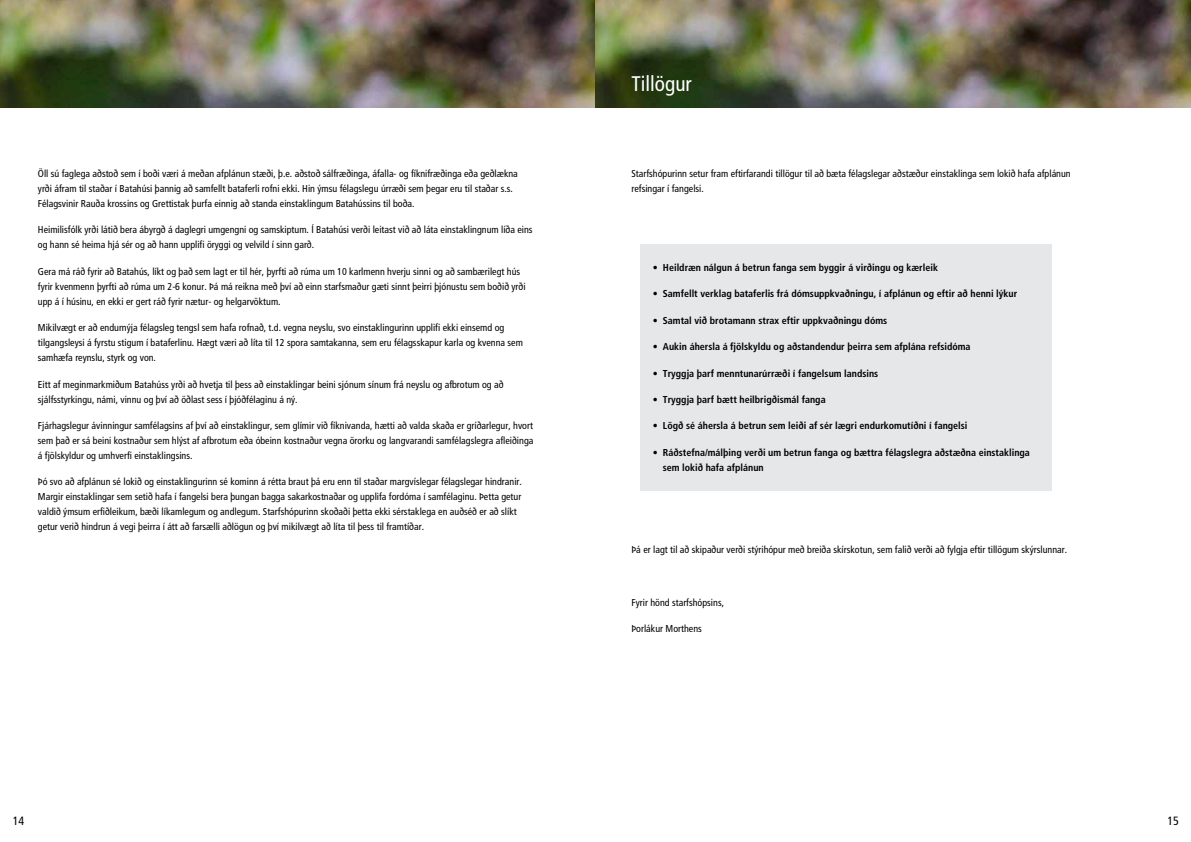
<style>
.page{position:relative;width:1191px;height:842px;background:#fff}
.page>*{position:absolute;margin:0;border:0;box-sizing:border-box;transform-origin:0 0}
.t1{font:condensed 21.1px "Frutiger";color:#fff}
.t2{font:condensed 12px "Frutiger";color:#000}
.t3{font:condensed 10px/15px "Frutiger";color:#000}
.t4{font:700 condensed 10px/15px "Frutiger";color:#000}
</style>
<div class="page">
<img style="left:0;top:0;width:595px;height:108px">
<img style="left:595px;top:0;width:596px;height:108px">
<div style="left:640px;top:244px;width:411px;height:246px;background:#e6e7e8"></div>
<p class="t3" style="left:38px;top:166px;width:481px">Öll sú faglega aðstoð sem í boði væri á meðan afplánun stæði, þ.e. aðstoð sálfræðinga, áfalla- og fíknifræðinga eða geðlækna yrði áfram til staðar í Batahúsi þannig að samfellt bataferli rofni ekki. Hin ýmsu félagslegu úrræði sem þegar eru til staðar s.s.<br>Félagsvinir Rauða krossins og Grettistak þurfa einnig að standa einstaklingum Batahússins til boða.</p>
<p class="t3" style="left:38px;top:223px;width:496px">Heimilisfólk yrði látið bera ábyrgð á daglegri umgengni og samskiptum. Í Batahúsi verði leitast við að láta einstaklingnum líða eins og hann sé heima hjá sér og að hann upplifi öryggi og velvild í sinn garð.</p>
<p class="t3" style="left:38px;top:264px;width:489px">Gera má ráð fyrir að Batahús, líkt og það sem lagt er til hér, þyrfti að rúma um 10 karlmenn hverju sinni og að sambærilegt hús fyrir kvenmenn þyrfti að rúma um 2-6 konur. Þá má reikna með því að einn starfsmaður gæti sinnt þeirri þjónustu sem boðið yrði upp á í húsinu, en ekki er gert ráð fyrir nætur- og helgarvöktum.</p>
<p class="t3" style="left:38px;top:320px;width:486px">Mikilvægt er að endurnýja félagsleg tengsl sem hafa rofnað, t.d. vegna neyslu, svo einstaklingurinn upplifi ekki einsemd og tilgangsleysi á fyrstu stigum í bataferlinu. Hægt væri að líta til 12 spora samtakanna, sem eru félagsskapur karla og kvenna sem samhæfa reynslu, styrk og von.</p>
<p class="t3" style="left:38px;top:377px;width:467px">Eitt af meginmarkmiðum Batahúss yrði að hvetja til þess að einstaklingar beini sjónum sínum frá neyslu og afbrotum og að sjálfsstyrkingu, námi, vinnu og því að öðlast sess í þjóðfélaginu á ný.</p>
<p class="t3" style="left:38px;top:418px;width:497px;text-align:justify">Fjárhagslegur ávinningur samfélagsins af því að einstaklingur, sem glímir við fíknivanda, hætti að valda skaða er gríðarlegur, hvort sem það er sá beini kostnaður sem hlýst af afbrotum eða óbeinn kostnaður vegna örorku og langvarandi samfélagslegra afleiðinga á fjölskyldur og umhverfi einstaklingsins.</p>
<p class="t3" style="left:38px;top:474px;width:485px">Þó svo að afplánun sé lokið og einstaklingurinn sé kominn á rétta braut þá eru enn til staðar margvíslegar félagslegar hindranir.<br>Margir einstaklingar sem setið hafa í fangelsi bera þungan bagga sakarkostnaðar og upplifa fordóma í samfélaginu. Þetta getur valdið ýmsum erfiðleikum, bæði líkamlegum og andlegum. Starfshópurinn skoðaði þetta ekki sérstaklega en auðséð er að slíkt getur verið hindrun á vegi þeirra í átt að farsælli aðlögun og því mikilvægt að líta til þess til framtíðar.</p>
<h1 class="t1" style="left:631px;top:71px;width:62px">Tillögur</h1>
<p class="t3" style="left:631px;top:166px;width:441px">Starfshópurinn setur fram eftirfarandi tillögur til að bæta félagslegar aðstæður einstaklinga sem lokið hafa afplánun refsingar í fangelsi.</p>
<p class="t4" style="left:653px;top:260px;width:287px">• Heildræn nálgun á betrun fanga sem byggir á virðingu og kærleik</p>
<p class="t4" style="left:653px;top:286px;width:366px">• Samfellt verklag bataferlis frá dómsuppkvaðningu, í afplánun og eftir að henni lýkur</p>
<p class="t4" style="left:653px;top:313px;width:236px">• Samtal við brotamann strax eftir uppkvaðningu dóms</p>
<p class="t4" style="left:653px;top:339px;width:319px">• Aukin áhersla á fjölskyldu og aðstandendur þeirra sem afplána refsidóma</p>
<p class="t4" style="left:653px;top:366px;width:227px">• Tryggja þarf menntunarúrræði í fangelsum landsins</p>
<p class="t4" style="left:653px;top:392px;width:174px">• Tryggja þarf bætt heilbrigðismál fanga</p>
<p class="t4" style="left:653px;top:418px;width:316px">• Lögð sé áhersla á betrun sem leiði af sér lægri endurkomutíðni í fangelsi</p>
<p class="t4" style="left:662px;top:445px;width:369px;text-indent:-10px">• Ráðstefna/málþing verði um betrun fanga og bættra félagslegra aðstæðna einstaklinga sem lokið hafa afplánun</p>
<p class="t3" style="left:631px;top:542px;width:437px">Þá er lagt til að skipaður verði stýrihópur með breiða skírskotun, sem falið verði að fylgja eftir tillögum skýrslunnar.</p>
<p class="t3" style="left:631px;top:595px;width:94px">Fyrir hönd starfshópsins,</p>
<p class="t3" style="left:631px;top:621px;width:72px">Þorlákur Morthens</p>
<p class="t2" style="left:13px;top:814px;width:13px">14</p>
<p class="t2" style="left:1167px;top:814px;width:13px">15</p>
</div>
